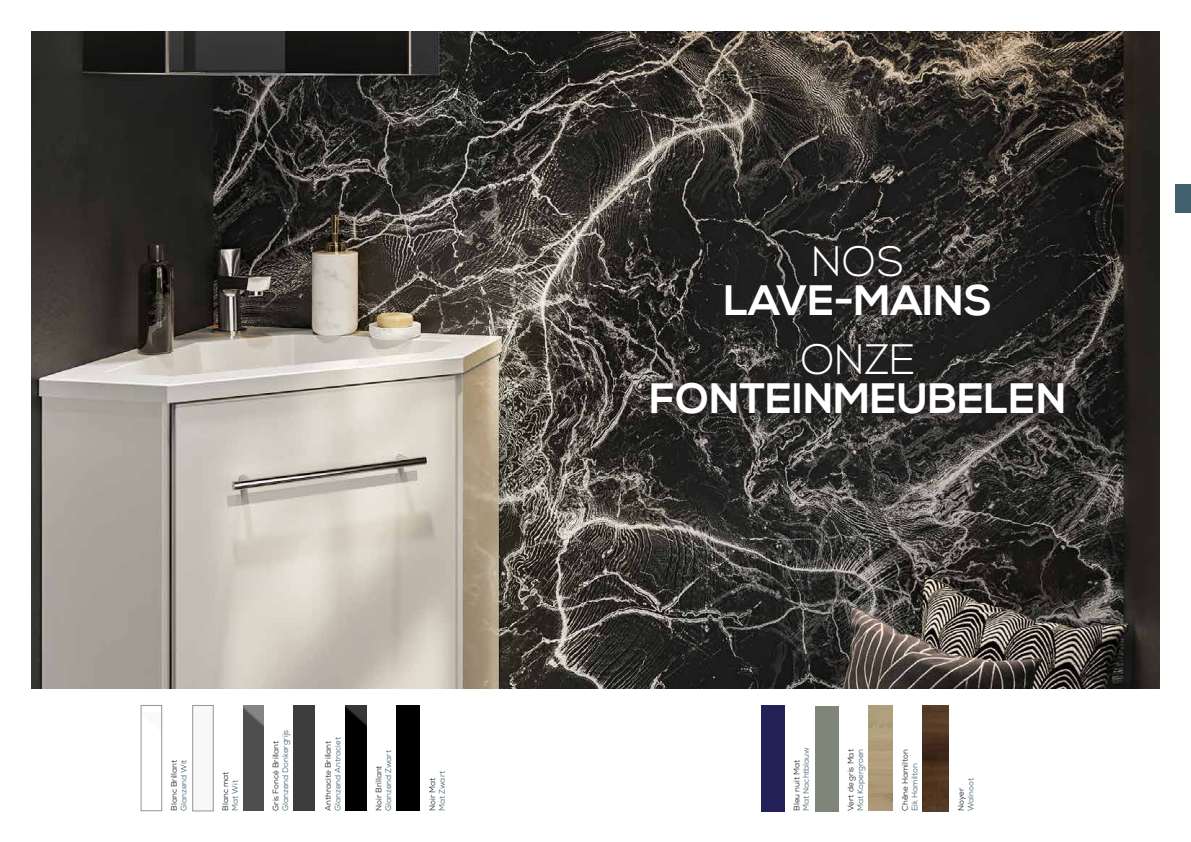
<style>
.page{position:relative;width:1191px;height:842px;background:#fff}
.page>*{position:absolute;margin:0;border:0;box-sizing:border-box;transform-origin:0 0}
.t1{font:700 42.5px "Nexa";color:#fff}
.t2{font:300 42.5px "Nexa";color:#fff}
.t3{font:8px "Nexa";color:#42616e}
.t4{font:8px "Nexa";color:#231f20}
</style>
<div class="page">
<div style="left:1174px;top:184px;width:17px;height:29px;background:#42616e"></div>
<img style="left:31px;top:31px;width:1128px;height:658px">
<div style="left:636px;top:229px;width:443px;height:200px;background:#231f20;opacity:.65"></div>
<img style="left:922px;top:706px;width:26px;height:105px">
<img style="left:869px;top:705px;width:23px;height:105px">
<div style="left:762px;top:706px;width:22px;height:105px;background:#242158"></div>
<div style="left:396px;top:705px;width:23px;height:106px;background:#000"></div>
<img style="left:345px;top:705px;width:21px;height:106px">
<div style="left:294px;top:705px;width:21px;height:106px;background:#3d3d3d"></div>
<div style="left:192px;top:705px;width:21px;height:106px;border:1px solid #939598"></div>
<div style="left:141px;top:705px;width:21px;height:106px;border:1px solid #939598"></div>
<img style="left:243px;top:705px;width:20px;height:105px">
<h1 class="t2" style="left:812px;top:237px;width:94px">NOS</h1>
<h1 class="t1" style="left:723px;top:275px;width:270px">LAVE-MAINS</h1>
<h1 class="t2" style="left:800px;top:335px;width:116px">ONZE</h1>
<h1 class="t1" style="left:649px;top:373px;width:418px">FONTEINMEUBELEN</h1>
<p class="t4" style="left:169px;top:811px;width:53px;rotate:-90deg">Blanc Brillant</p>
<p class="t3" style="left:179px;top:811px;width:53px;rotate:-90deg">Glanzend Wit</p>
<p class="t4" style="left:220px;top:811px;width:41px;rotate:-90deg">Blanc mat</p>
<p class="t3" style="left:230px;top:811px;width:32px;rotate:-90deg">Mat Wit</p>
<p class="t4" style="left:271px;top:811px;width:71px;rotate:-90deg">Gris Foncé Brillant</p>
<p class="t3" style="left:280px;top:811px;width:83px;rotate:-90deg">Glanzend Donkergrijs</p>
<p class="t4" style="left:323px;top:811px;width:72px;rotate:-90deg">Anthracite Brillant</p>
<p class="t3" style="left:333px;top:811px;width:75px;rotate:-90deg">Glanzend Antraciet</p>
<p class="t3" style="left:383px;top:811px;width:62px;rotate:-90deg">Glanzend Zwart</p>
<p class="t4" style="left:373px;top:811px;width:47px;rotate:-90deg">Noir Brillant</p>
<p class="t3" style="left:801px;top:811px;width:65px;rotate:-90deg">Mat Nachtblauw</p>
<p class="t4" style="left:845px;top:811px;width:63px;rotate:-90deg">Vert de gris Mat</p>
<p class="t3" style="left:855px;top:811px;width:64px;rotate:-90deg">Mat Kopergroen</p>
<p class="t4" style="left:900px;top:811px;width:63px;rotate:-90deg">Chêne Hamilton</p>
<p class="t4" style="left:427px;top:811px;width:34px;rotate:-90deg">Noir Mat</p>
<p class="t3" style="left:437px;top:811px;width:41px;rotate:-90deg">Mat Zwart</p>
<p class="t4" style="left:791px;top:811px;width:52px;rotate:-90deg">Bleu nuit Mat</p>
<p class="t3" style="left:909px;top:811px;width:49px;rotate:-90deg">Eik Hamilton</p>
<p class="t4" style="left:956px;top:811px;width:24px;rotate:-90deg">Noyer</p>
<p class="t3" style="left:965px;top:811px;width:34px;rotate:-90deg">Walnoot</p>
</div>
